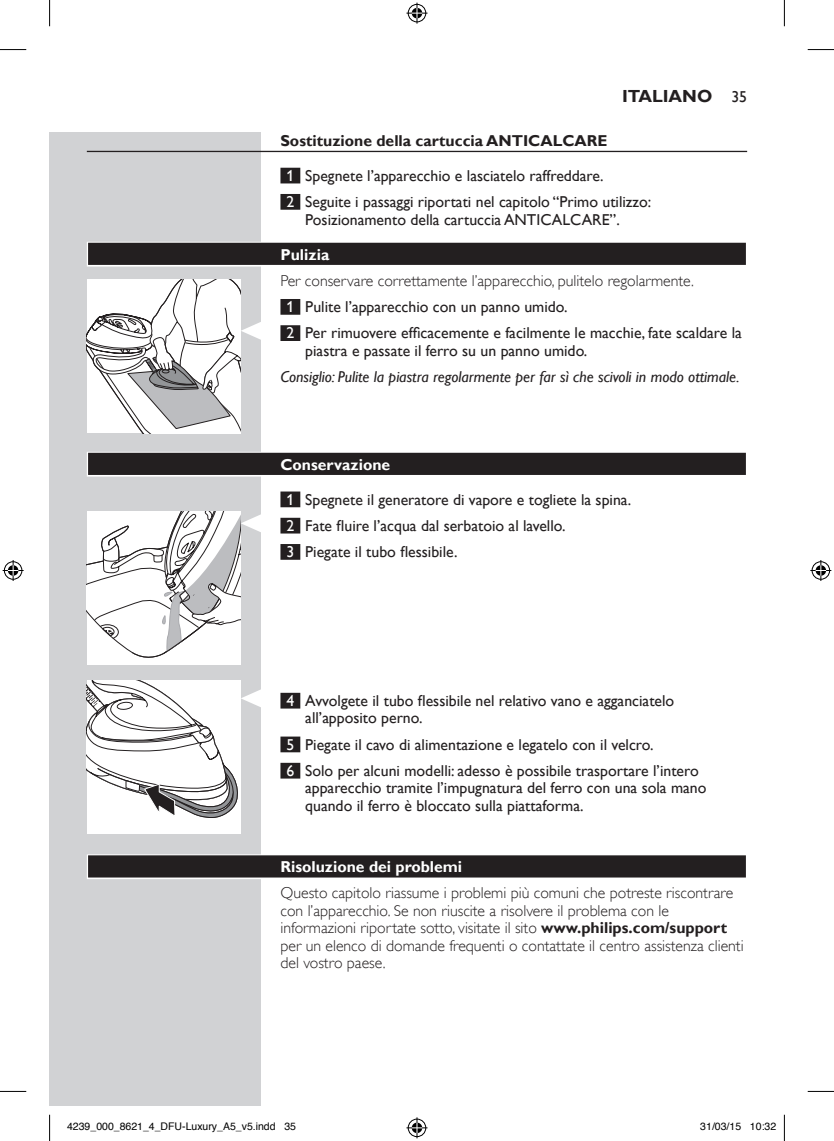
<style>
.page{position:relative;width:834px;height:1141px;background:#fff}
.page>*{position:absolute;margin:0;border:0;box-sizing:border-box;transform-origin:0 0}
.t1{font:700 17.5px "Gill Sans Alt One WGL";color:#231f20}
.t2{font:15.75px/26.2px "Gill Sans Alt One WGL";color:#231f20}
.t3{font:15.75px/17.5px "Gill Sans Alt One WGL Light";color:#231f20}
.t4{font:italic 15.75px "Gill Sans Alt One WGL";color:#231f20}
.t5{font:700 15.75px "Gill Sans Alt One WGL";color:#fff}
.t6{font:700 15.75px "Gill Sans Alt One WGL";color:#231f20}
.t7{font:10.5px "Helvetica";color:#000}
.s1{font-weight:400;font-size:15.75px}
.s2{color:#fff}
.s3{font-family:"Gill Sans Alt One WGL";font-weight:700}
</style>
<div class="page">
<div style="left:50px;top:132px;width:210px;height:974px;background:#d1d2d4"></div>
<hr style="left:87px;top:151px;width:660px;height:1px;background:#231f20">
<div style="left:280px;top:168px;width:20px;height:15px;background:#231f20"></div>
<div style="left:280px;top:194px;width:20px;height:16px;background:#231f20"></div>
<div style="left:87px;top:242px;width:660px;height:25px;background:#fff"></div>
<div style="left:88px;top:243px;width:657px;height:22px;background:#231f20"></div>
<div style="left:280px;top:299px;width:20px;height:16px;background:#231f20"></div>
<div style="left:280px;top:325px;width:20px;height:16px;background:#231f20"></div>
<div style="left:87px;top:452px;width:660px;height:25px;background:#fff"></div>
<div style="left:88px;top:453px;width:657px;height:22px;background:#231f20"></div>
<div style="left:280px;top:491px;width:20px;height:16px;background:#231f20"></div>
<div style="left:280px;top:518px;width:20px;height:15px;background:#231f20"></div>
<div style="left:280px;top:544px;width:20px;height:16px;background:#231f20"></div>
<div style="left:280px;top:693px;width:20px;height:15px;background:#231f20"></div>
<div style="left:280px;top:736px;width:20px;height:16px;background:#231f20"></div>
<div style="left:280px;top:763px;width:20px;height:15px;background:#231f20"></div>
<div style="left:87px;top:854px;width:660px;height:25px;background:#898788"></div>
<div style="left:88px;top:855px;width:657px;height:22px;background:#231f20"></div>
<svg style="left:87px;top:279px;width:174px;height:154px;background:#ddd"></svg>
<svg style="left:87px;top:511px;width:174px;height:154px;background:#e3e3e4"></svg>
<div style="left:87px;top:680px;width:154px;height:154px;background:#fff"></div>
<svg style="left:87px;top:680px;width:174px;height:138px"></svg>
<svg style="left:0;top:49px;width:26px;height:1px"></svg>
<svg style="left:807px;top:49px;width:26px;height:1px"></svg>
<svg style="left:0;top:1091px;width:26px;height:1px"></svg>
<svg style="left:807px;top:1091px;width:26px;height:1px"></svg>
<svg style="left:49px;top:0;width:1px;height:26px"></svg>
<svg style="left:49px;top:1115px;width:1px;height:26px"></svg>
<svg style="left:783px;top:0;width:1px;height:26px"></svg>
<svg style="left:783px;top:1115px;width:1px;height:26px"></svg>
<svg style="left:406px;top:3px;width:21px;height:21px"></svg>
<svg style="left:406px;top:1117px;width:21px;height:21px"></svg>
<svg style="left:3px;top:560px;width:21px;height:21px"></svg>
<svg style="left:810px;top:560px;width:21px;height:21px"></svg>
<p class="t1" style="left:621px;top:84px;width:127px">ITALIANO <span class="s1">35</span></p>
<p class="t6" style="left:280px;top:130px;width:328px">Sostituzione della cartuccia ANTICALCARE</p>
<p class="t2" style="left:286px;top:162px;width:366px"><span class="s2">1</span> Spegnete l’apparecchio e lasciatelo raffreddare.<br><span class="s2">2</span> Seguite i passaggi riportati nel capitolo “Primo utilizzo:</p>
<p class="t2" style="left:305px;top:206px;width:316px">Posizionamento della cartuccia ANTICALCARE”.</p>
<p class="t5" style="left:280px;top:243px;width:50px">Pulizia</p>
<p class="t3" style="left:280px;top:272px;width:415px">Per conservare correttamente l’apparecchio, pulitelo regolarmente.</p>
<p class="t2" style="left:286px;top:293px;width:457px"><span class="s2">1</span> Pulite l’apparecchio con un panno umido.<br><span class="s2">2</span> Per rimuovere efficacemente e facilmente le macchie, fate scaldare la</p>
<p class="t2" style="left:305px;top:337px;width:283px">piastra e passate il ferro su un panno umido.</p>
<p class="t4" style="left:280px;top:366px;width:460px">Consiglio: Pulite la piastra regolarmente per far sì che scivoli in modo ottimale.</p>
<p class="t5" style="left:280px;top:454px;width:111px">Conservazione</p>
<p class="t2" style="left:286px;top:486px;width:346px"><span class="s2">1</span> Spegnete il generatore di vapore e togliete la spina.<br><span class="s2">2</span> Fate fluire l’acqua dal serbatoio al lavello.<br><span class="s2">3</span> Piegate il tubo flessibile.</p>
<p class="t2" style="left:305px;top:692px;width:370px;line-height:17.5px;text-indent:-19px"><span class="s2">4</span> Avvolgete il tubo flessibile nel relativo vano e agganciatelo all’apposito perno.</p>
<p class="t2" style="left:286px;top:731px;width:413px"><span class="s2">5</span> Piegate il cavo di alimentazione e legatelo con il velcro.<br><span class="s2">6</span> Solo per alcuni modelli: adesso è possibile trasportare l’intero</p>
<p class="t2" style="left:305px;top:779px;width:402px;line-height:17.5px">apparecchio tramite l’impugnatura del ferro con una sola mano quando il ferro è bloccato sulla piattaforma.</p>
<p class="t5" style="left:280px;top:856px;width:183px">Risoluzione dei problemi</p>
<p class="t3" style="left:280px;top:884px;width:464px">Questo capitolo riassume i problemi più comuni che potreste riscontrare con l’apparecchio. Se non riuscite a risolvere il problema con le informazioni riportate sotto, visitate il sito <span class="s3">www.philips.com/support </span>per un elenco di domande frequenti o contattate il centro assistenza clienti del vostro paese.</p>
<p class="t7" style="left:67px;top:1119px;width:230px">4239_000_8621_4_DFU-Luxury_A5_v5.indd 35</p>
<p class="t7" style="left:700px;top:1119px;width:77px">31/03/15 10:32</p>
</div>
